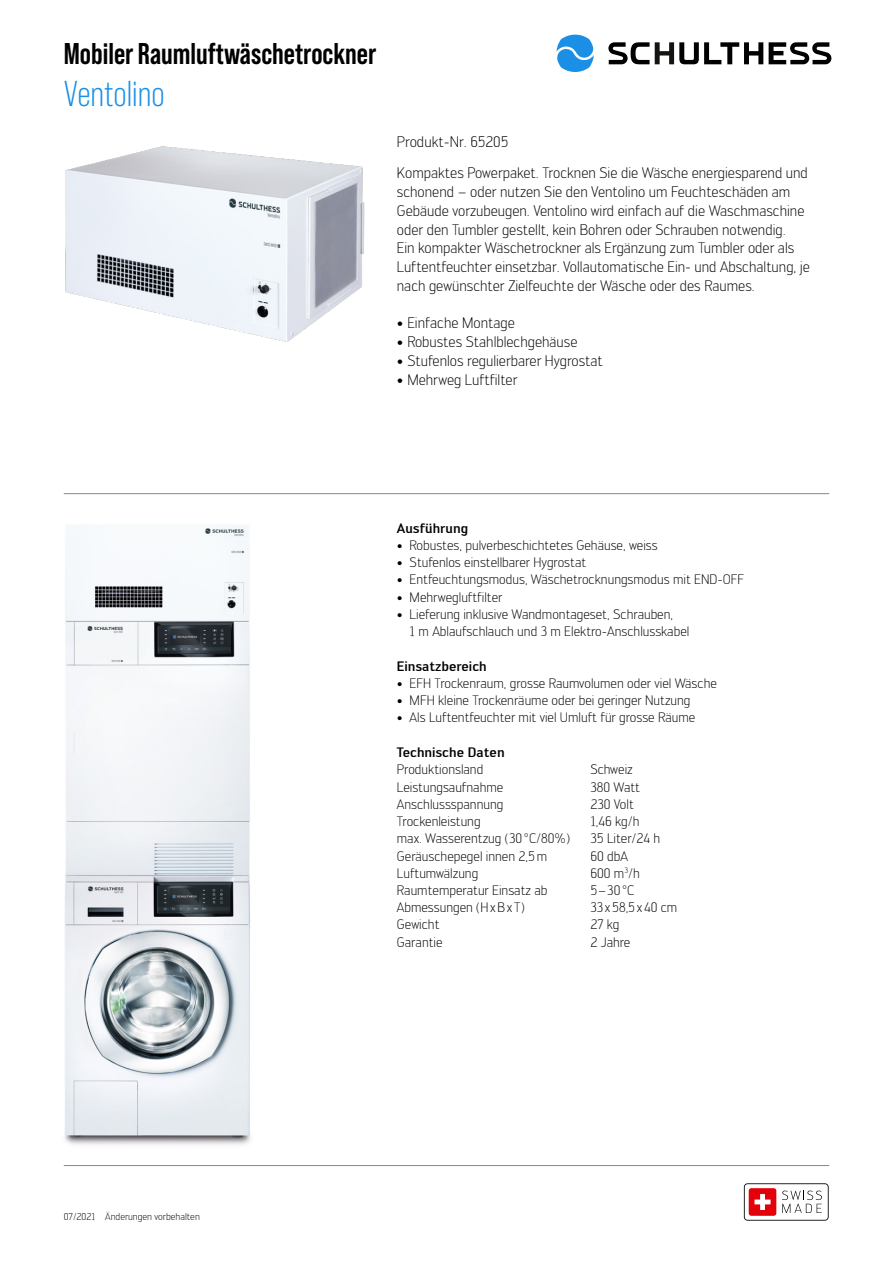
<style>
.page{position:relative;width:893px;height:1263px;background:#fff}
.page>*{position:absolute;margin:0;border:0;box-sizing:border-box;transform-origin:0 0}
.t1{font:36px "Bebas Neue Pro";color:#1a8fe5}
.t2{font:700 30px "Bebas Neue Pro";color:#000}
.t3{font:300 15px/18.8px "Engel";color:#000}
.t4{font:300 13.5px/17.2px "Engel";color:#000}
.t5{font:500 13.5px "Engel";color:#000}
.t6{font:300 9.75px "Engel";color:#000}
</style>
<div class="page">
<svg style="left:608px;top:42px;width:155px;height:22px"></svg>
<svg style="left:769px;top:42px;width:62px;height:22px"></svg>
<svg style="left:556px;top:35px;width:38px;height:37px"></svg>
<img style="left:65px;top:146px;width:300px;height:196px">
<svg style="left:744px;top:1183px;width:85px;height:37px"></svg>
<hr style="left:64px;top:1165px;width:765px;height:1px;background:#868786">
<hr style="left:64px;top:493px;width:765px;height:1px;background:#868786">
<img style="left:64px;top:525px;width:187px;height:620px">
<h2 class="t2" style="left:64px;top:36px;width:314px">Mobiler Raumluftwäschetrockner</h2>
<h1 class="t1" style="left:64px;top:74px;width:102px">Ventolino</h1>
<p class="t3" style="left:397px;top:126px;width:413px;line-height:31.5px">Produkt-Nr. 65205<br>Kompaktes Powerpaket. Trocknen Sie die Wäsche energiesparend und</p>
<p class="t3" style="left:397px;top:182px;width:415px">schonend – oder nutzen Sie den Ventolino um Feuchteschäden am Gebäude vorzubeugen. Ventolino wird einfach auf die Waschmaschine oder den Tumbler gestellt, kein Bohren oder Schrauben notwendig.<br>Ein kompakter Wäschetrockner als Ergänzung zum Tumbler oder als Luftentfeuchter einsetzbar. Vollautomatische Ein- und Abschaltung, je nach gewünschter Zielfeuchte der Wäsche oder des Raumes.</p>
<p class="t3" style="left:397px;top:314px;width:119px">• Einfache Montage</p>
<p class="t3" style="left:397px;top:332px;width:182px">• Robustes Stahlblechgehäuse</p>
<p class="t3" style="left:397px;top:351px;width:208px">• Stufenlos regulierbarer Hygrostat</p>
<p class="t3" style="left:397px;top:370px;width:122px">• Mehrweg Luftfilter</p>
<p class="t5" style="left:397px;top:520px;width:73px">Ausführung</p>
<p class="t4" style="left:397px;top:537px;width:262px">• Robustes, pulverbeschichtetes Gehäuse, weiss</p>
<p class="t4" style="left:397px;top:554px;width:191px">• Stufenlos einstellbarer Hygrostat</p>
<p class="t4" style="left:397px;top:571px;width:349px">• Entfeuchtungsmodus, Wäschetrocknungsmodus mit END-OFF</p>
<p class="t4" style="left:397px;top:588px;width:107px">• Mehrwegluftfilter</p>
<p class="t4" style="left:410px;top:606px;width:281px;text-indent:-13px">• Lieferung inklusive Wandmontageset, Schrauben,<br>1 m Ablaufschlauch und 3 m Elektro-Anschlusskabel</p>
<p class="t5" style="left:397px;top:658px;width:91px">Einsatzbereich</p>
<p class="t4" style="left:397px;top:675px;width:322px">• EFH Trockenraum, grosse Raumvolumen oder viel Wäsche</p>
<p class="t4" style="left:397px;top:692px;width:295px">• MFH kleine Trockenräume oder bei geringer Nutzung</p>
<p class="t4" style="left:397px;top:709px;width:300px">• Als Luftentfeuchter mit viel Umluft für grosse Räume</p>
<p class="t5" style="left:397px;top:744px;width:109px">Technische Daten</p>
<p class="t4" style="left:397px;top:761px;width:88px">Produktionsland</p>
<p class="t4" style="left:590px;top:761px;width:44px">Schweiz</p>
<p class="t4" style="left:397px;top:778px;width:108px">Leistungsaufnahme</p>
<p class="t4" style="left:590px;top:778px;width:51px">380 Watt</p>
<p class="t4" style="left:397px;top:795px;width:108px">Anschlussspannung</p>
<p class="t4" style="left:590px;top:795px;width:45px">230 Volt</p>
<p class="t4" style="left:397px;top:813px;width:85px">Trockenleistung</p>
<p class="t4" style="left:590px;top:813px;width:51px">1,46 kg/h</p>
<p class="t4" style="left:397px;top:830px;width:175px">max. Wasserentzug (30 °C/80%)</p>
<p class="t4" style="left:590px;top:830px;width:71px">35 Liter/24 h</p>
<p class="t4" style="left:397px;top:847px;width:152px">Geräuschepegel innen 2,5m</p>
<p class="t4" style="left:590px;top:847px;width:39px">60 dbA</p>
<p class="t4" style="left:397px;top:864px;width:83px">Luftumwälzung</p>
<p class="t4" style="left:590px;top:864px;width:51px">600 m<sup>3</sup>/h</p>
<p class="t4" style="left:397px;top:882px;width:152px">Raumtemperatur Einsatz ab</p>
<p class="t4" style="left:590px;top:882px;width:45px">5–30°C</p>
<p class="t4" style="left:397px;top:899px;width:129px">Abmessungen (HxBx T)</p>
<p class="t4" style="left:590px;top:899px;width:88px">33 x58,5x 40 cm</p>
<p class="t4" style="left:397px;top:916px;width:44px">Gewicht</p>
<p class="t4" style="left:590px;top:916px;width:30px">27 kg</p>
<p class="t4" style="left:397px;top:933px;width:47px">Garantie</p>
<p class="t4" style="left:590px;top:933px;width:42px">2 Jahre</p>
<p class="t6" style="left:64px;top:1211px;width:138px">07/2021 Änderungen vorbehalten</p>
</div>
